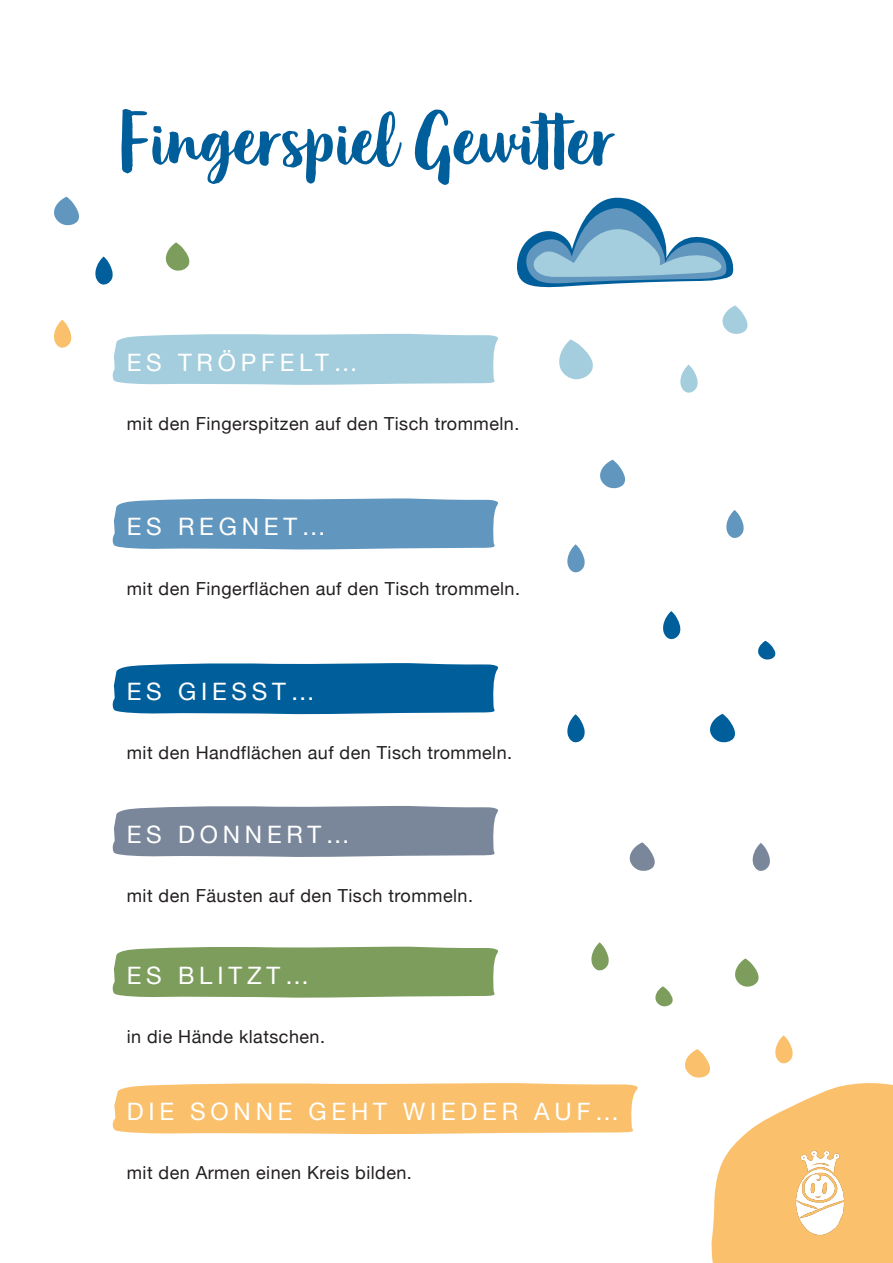
<style>
.page{position:relative;width:893px;height:1263px;background:#fff}
.page>*{position:absolute;margin:0;border:0;box-sizing:border-box;transform-origin:0 0}
.t1{font:79.5px "Organika Script";color:#005f9b}
.t2{font:24px "Helvetica Neue";letter-spacing:.2em;color:#fff}
.t3{font:18px "Helvetica Neue";letter-spacing:.025em;color:#231f20}
</style>
<div class="page">
<svg style="left:517px;top:198px;width:217px;height:90px"></svg>
<svg style="left:112px;top:333px;width:386px;height:52px;background:#aad1df"></svg>
<svg style="left:112px;top:498px;width:386px;height:52px;background:#6b9dc2"></svg>
<svg style="left:112px;top:663px;width:386px;height:52px;background:#116aa1"></svg>
<div style="left:112px;top:806px;width:386px;height:51px;background:#7a879a"></div>
<svg style="left:112px;top:946px;width:386px;height:52px;background:#85a367"></svg>
<svg style="left:112px;top:1083px;width:526px;height:52px;background:#fac475"></svg>
<svg style="left:559px;top:339px;width:34px;height:41px"></svg>
<svg style="left:680px;top:365px;width:18px;height:28px"></svg>
<svg style="left:663px;top:611px;width:18px;height:29px"></svg>
<svg style="left:567px;top:714px;width:18px;height:29px"></svg>
<svg style="left:758px;top:641px;width:18px;height:19px"></svg>
<svg style="left:726px;top:510px;width:18px;height:28px"></svg>
<svg style="left:591px;top:942px;width:18px;height:29px"></svg>
<svg style="left:735px;top:958px;width:24px;height:29px"></svg>
<svg style="left:655px;top:986px;width:18px;height:21px"></svg>
<svg style="left:752px;top:843px;width:18px;height:28px"></svg>
<svg style="left:567px;top:544px;width:18px;height:29px"></svg>
<svg style="left:722px;top:305px;width:26px;height:29px"></svg>
<svg style="left:600px;top:460px;width:25px;height:29px"></svg>
<svg style="left:710px;top:714px;width:25px;height:29px"></svg>
<svg style="left:629px;top:842px;width:26px;height:29px"></svg>
<svg style="left:685px;top:1035px;width:208px;height:228px"></svg>
<img style="left:774px;top:1147px;width:91px;height:91px">
<svg style="left:54px;top:197px;width:25px;height:29px"></svg>
<svg style="left:165px;top:242px;width:25px;height:29px"></svg>
<svg style="left:54px;top:320px;width:18px;height:28px"></svg>
<svg style="left:95px;top:257px;width:18px;height:28px"></svg>
<p class="t1" style="left:116px;top:92px;width:498px">Fingerspiel Gewitter</p>
<p class="t2" style="left:127px;top:345px;width:233px">ES TRÖPFELT…</p>
<p class="t3" style="left:127px;top:411px;width:394px">mit den Fingerspitzen auf den Tisch trommeln.</p>
<p class="t2" style="left:127px;top:509px;width:201px">ES REGNET…</p>
<p class="t3" style="left:127px;top:575px;width:395px">mit den Fingerflächen auf den Tisch trommeln.</p>
<p class="t2" style="left:127px;top:674px;width:190px">ES GIESST…</p>
<p class="t3" style="left:127px;top:740px;width:387px">mit den Handflächen auf den Tisch trommeln.</p>
<p class="t2" style="left:127px;top:817px;width:225px">ES DONNERT…</p>
<p class="t3" style="left:127px;top:883px;width:348px">mit den Fäusten auf den Tisch trommeln.</p>
<p class="t2" style="left:127px;top:958px;width:184px">ES BLITZT…</p>
<p class="t3" style="left:127px;top:1023px;width:200px">in die Hände klatschen.</p>
<p class="t2" style="left:127px;top:1094px;width:494px">DIE SONNE GEHT WIEDER AUF…</p>
<p class="t3" style="left:127px;top:1160px;width:287px">mit den Armen einen Kreis bilden.</p>
</div>
